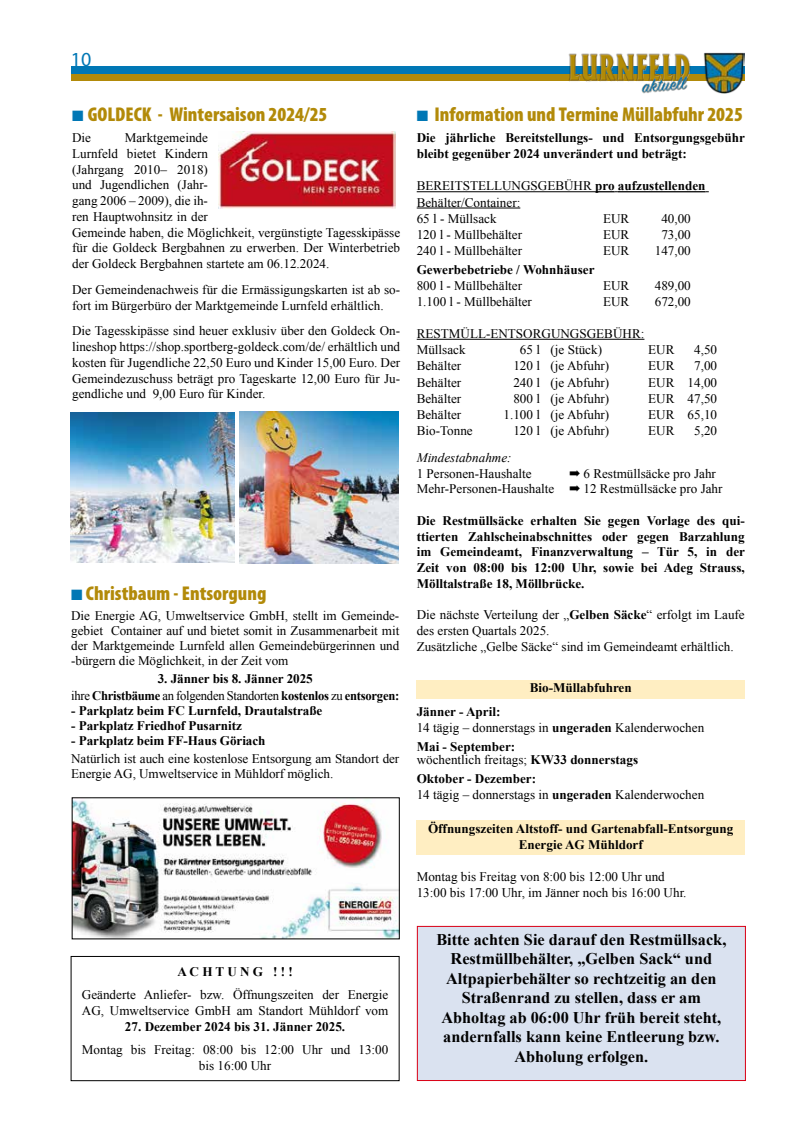
<style>
.page{position:relative;width:798px;height:1134px;background:#fff}
.page>*{position:absolute;margin:0;border:0;box-sizing:border-box;transform-origin:0 0}
.t1{font:900 condensed 20px "Myriad Pro";color:#b28a09}
.t2{font:20px "Myriad Pro";color:#0077b5}
.t3{font:700 16.25px/19.5px "Times New Roman";color:#000;text-align:center}
.t4{font:13.12px/15.8px "Times New Roman";color:#000}
.t5{font:700 13.12px/15.8px "Times New Roman";color:#000}
.t6{font:700 13.12px/17.5px "Times New Roman";letter-spacing:-.02em;color:#000;text-align:center}
.t7{font:italic 13.12px "Times New Roman";color:#000}
.s1{color:#0077b5}
.s2{font-weight:400}
.s3{font-weight:700}
</style>
<div class="page">
<div style="left:71px;top:73px;width:673px;height:7px;background:#b28a09"></div>
<div style="left:71px;top:66px;width:673px;height:7px;background:#0077b5"></div>
<img style="left:702px;top:53px;width:42px;height:41px">
<img style="left:567px;top:53px;width:124px;height:40px">
<img style="left:74px;top:800px;width:323px;height:137px">
<div style="left:71px;top:956px;width:328px;height:125px;border:1px solid #000"></div>
<hr style="left:416px;top:191px;width:179px;height:1px;background:#000">
<svg style="left:595px;top:191px;width:22px;height:1px"></svg>
<hr style="left:617px;top:191px;width:88px;height:1px;background:#000">
<hr style="left:416px;top:208px;width:104px;height:1px;background:#000">
<hr style="left:416px;top:339px;width:228px;height:1px;background:#000">
<div style="left:416px;top:680px;width:328px;height:19px;background:#ffeec2"></div>
<div style="left:416px;top:820px;width:328px;height:19px;background:#ffeec2"></div>
<div style="left:416px;top:836px;width:328px;height:19px;background:#ffeec2"></div>
<div style="left:417px;top:926px;width:328px;height:154px;background:#dae2f0"></div>
<div style="left:417px;top:926px;width:328px;height:155px;border:1px solid #da0015"></div>
<img style="left:218px;top:131px;width:177px;height:77px">
<img style="left:239px;top:411px;width:160px;height:152px">
<img style="left:71px;top:412px;width:163px;height:151px">
<h1 class="t2" style="left:71px;top:47px;width:22px">10</h1>
<h1 class="t1" style="left:72px;top:102px;width:257px"><span class="s1">■</span> GOLDECK - Wintersaison 2024/25</h1>
<p class="t4" style="left:72px;top:130px;width:20px">Die</p>
<p class="t4" style="left:72px;top:130px;width:329px;text-indent:53px">Marktgemeinde<br>Lurnfeld bietet Kindern<br>(Jahrgang 2010– 2018)<br>und Jugendlichen (Jahr-<br>gang 2006 – 2009), die ih-<br>ren Hauptwohnsitz in der<br>Gemeinde haben, die Möglichkeit, vergünstigte Tagesskipässe für die Goldeck Bergbahnen zu erwerben. Der Winterbetrieb der Goldeck Bergbahnen startete am 06.12.2024.</p>
<p class="t4" style="left:72px;top:281px;width:329px">Der Gemeindenachweis für die Ermässigungskarten ist ab so&shy;fort im Bürgerbüro der Marktgemeinde Lurnfeld erhältlich.</p>
<p class="t4" style="left:72px;top:323px;width:329px;text-align:justify">Die Tagesskipässe sind heuer exklusiv über den Goldeck On&shy;lineshop https://shop.sportberg-goldeck.com/de/ erhältlich und kosten für Jugendliche 22,50 Euro und Kinder 15,00 Euro. Der Gemeindezuschuss beträgt pro Tageskarte 12,00 Euro für Ju&shy;gendliche und 9,00 Euro für Kinder.</p>
<h1 class="t1" style="left:71px;top:580px;width:197px"><span class="s1">■</span> Christbaum - Entsorgung</h1>
<p class="t4" style="left:71px;top:608px;width:329px;line-height:15px;text-align:justify">Die Energie AG, Umweltservice GmbH, stellt im Gemeinde&shy;gebiet Container auf und bietet somit in Zusammenarbeit mit der Marktgemeinde Lurnfeld allen Gemeindebürgerinnen und -bürgern die Möglichkeit, in der Zeit vom</p>
<p class="t6" style="left:71px;top:669px;width:329px">3. Jänner bis 8. Jänner 2025<br><span class="s2">ihre</span> Christbäume <span class="s2">an folgenden Standorten</span> kostenlos <span class="s2">zu</span> entsorgen:</p>
<p class="t5" style="left:71px;top:703px;width:252px">- Parkplatz beim FC Lurnfeld, Drautalstraße</p>
<p class="t5" style="left:71px;top:718px;width:172px">- Parkplatz Friedhof Pusarnitz</p>
<p class="t5" style="left:71px;top:733px;width:196px">- Parkplatz beim FF-Haus Göriach</p>
<p class="t4" style="left:71px;top:751px;width:329px;line-height:15px">Natürlich ist auch eine kostenlose Entsorgung am Standort der<br>Energie AG, Umweltservice in Mühldorf möglich.</p>
<p class="t5" style="left:177px;top:963px;width:117px">A C H T U N G ! ! !</p>
<p class="t4" style="left:82px;top:987px;width:308px">Geänderte Anliefer- bzw. Öffnungszeiten der Energie<br>AG, Umweltservice GmbH am Standort Mühldorf vom</p>
<p class="t5" style="left:125px;top:1018px;width:222px">27. Dezember 2024 bis 31. Jänner 2025.</p>
<p class="t4" style="left:82px;top:1042px;width:308px;text-align:center">Montag bis Freitag: 08:00 bis 12:00 Uhr und 13:00 bis 16:00 Uhr</p>
<h1 class="t1" style="left:416px;top:102px;width:327px"><span class="s1">■</span> Information und Termine Müllabfuhr 2025</h1>
<p class="t5" style="left:416px;top:129px;width:330px">Die jährliche Bereitstellungs- und Entsorgungsgebühr bleibt gegenüber 2024 unverändert und beträgt:</p>
<p class="t4" style="left:416px;top:178px;width:290px;line-height:16.2px">BEREITSTELLUNGSGEBÜHR <span class="s3">pro aufzustellenden<br></span>Behälter/Container:<br>65 l - Müllsack</p>
<p class="t4" style="left:603px;top:210px;width:28px">EUR</p>
<p class="t4" style="left:661px;top:210px;width:31px">40,00</p>
<p class="t4" style="left:416px;top:227px;width:107px">120 l - Müllbehälter</p>
<p class="t4" style="left:603px;top:227px;width:28px">EUR</p>
<p class="t4" style="left:661px;top:227px;width:31px">73,00</p>
<p class="t4" style="left:416px;top:243px;width:107px">240 l - Müllbehälter</p>
<p class="t4" style="left:603px;top:243px;width:28px">EUR</p>
<p class="t4" style="left:654px;top:243px;width:38px">147,00</p>
<p class="t5" style="left:416px;top:262px;width:179px">Gewerbebetriebe / Wohnhäuser</p>
<p class="t4" style="left:416px;top:278px;width:107px">800 l - Müllbehälter</p>
<p class="t4" style="left:603px;top:278px;width:28px">EUR</p>
<p class="t4" style="left:654px;top:278px;width:38px">489,00</p>
<p class="t4" style="left:416px;top:293px;width:117px">1.100 l - Müllbehälter</p>
<p class="t4" style="left:603px;top:293px;width:28px">EUR</p>
<p class="t4" style="left:654px;top:293px;width:38px">672,00</p>
<p class="t4" style="left:416px;top:325px;width:229px;line-height:16.2px">RESTMÜLL-ENTSORGUNGSGEBÜHR:<br>Müllsack</p>
<p class="t4" style="left:519px;top:342px;width:84px">65 l (je Stück)</p>
<p class="t4" style="left:648px;top:342px;width:28px">EUR</p>
<p class="t4" style="left:694px;top:342px;width:24px">4,50</p>
<p class="t4" style="left:416px;top:358px;width:46px">Behälter</p>
<p class="t4" style="left:513px;top:358px;width:97px">120 l (je Abfuhr)</p>
<p class="t4" style="left:648px;top:358px;width:28px">EUR</p>
<p class="t4" style="left:694px;top:358px;width:24px">7,00</p>
<p class="t4" style="left:416px;top:374px;width:46px">Behälter</p>
<p class="t4" style="left:513px;top:374px;width:97px">240 l (je Abfuhr)</p>
<p class="t4" style="left:648px;top:374px;width:70px">EUR 14,00</p>
<p class="t4" style="left:416px;top:390px;width:46px">Behälter</p>
<p class="t4" style="left:513px;top:390px;width:97px">800 l (je Abfuhr)</p>
<p class="t4" style="left:648px;top:390px;width:70px">EUR 47,50</p>
<p class="t4" style="left:416px;top:407px;width:46px">Behälter</p>
<p class="t4" style="left:503px;top:407px;width:107px">1.100 l (je Abfuhr)</p>
<p class="t4" style="left:648px;top:407px;width:70px">EUR 65,10</p>
<p class="t4" style="left:416px;top:423px;width:57px">Bio-Tonne</p>
<p class="t4" style="left:513px;top:423px;width:97px">120 l (je Abfuhr)</p>
<p class="t4" style="left:648px;top:423px;width:28px">EUR</p>
<p class="t4" style="left:694px;top:423px;width:24px">5,20</p>
<p class="t7" style="left:416px;top:448px;width:96px">Mindestabnahme:</p>
<p class="t4" style="left:416px;top:465px;width:116px">1 Personen-Haushalte</p>
<p class="t4" style="left:416px;top:465px;width:307px;text-indent:152px">➡ 6 Restmüllsäcke pro Jahr<br>Mehr-Personen-Haushalte ➡ 12 Restmüllsäcke pro Jahr</p>
<p class="t5" style="left:416px;top:512px;width:330px;text-align:justify">Die Restmüllsäcke erhalten Sie gegen Vorlage des qui&shy;ttierten Zahlscheinabschnittes oder gegen Barzahlung im Gemeindeamt, Finanzverwaltung – Tür 5, in der Zeit von 08:00 bis 12:00 Uhr, sowie bei Adeg Strauss, Mölltalstraße 18, Möllbrücke.</p>
<p class="t4" style="left:416px;top:607px;width:329px">Die nächste Verteilung der „<span class="s3">Gelben Säcke</span>“ erfolgt im Laufe des ersten Quartals 2025.<br>Zusätzliche „Gelbe Säcke“ sind im Gemeindeamt erhältlich.</p>
<p class="t5" style="left:529px;top:680px;width:103px">Bio-Müllabfuhren</p>
<p class="t4" style="left:416px;top:704px;width:289px"><span class="s3">Jänner - April:<br></span>14 tägig – donnerstags in <span class="s3">ungeraden</span> Kalenderwochen</p>
<p class="t5" style="left:416px;top:740px;width:223px;line-height:13.2px">Mai - September:<br><span class="s2">wöchentlich freitags;</span> KW33 donnerstags</p>
<p class="t4" style="left:416px;top:771px;width:289px"><span class="s3">Oktober - Dezember:<br></span>14 tägig – donnerstags in <span class="s3">ungeraden</span> Kalenderwochen</p>
<p class="t5" style="left:428px;top:820px;width:307px;text-align:center">Öffnungszeiten Altstoff- und Gartenabfall-Entsorgung<br>Energie AG Mühldorf</p>
<p class="t4" style="left:416px;top:868px;width:271px">Montag bis Freitag von 8:00 bis 12:00 Uhr und<br>13:00 bis 17:00 Uhr, im Jänner noch bis 16:00 Uhr.</p>
<p class="t3" style="left:436px;top:929px;width:291px">Bitte achten Sie darauf den Restmüllsack, Restmüllbehälter, „Gelben Sack“ und Altpapierbehälter so rechtzeitig an den Straßenrand zu stellen, dass er am Abholtag ab 06:00 Uhr früh bereit steht, andernfalls kann keine Entleerung bzw.<br>Abholung erfolgen.</p>
</div>
